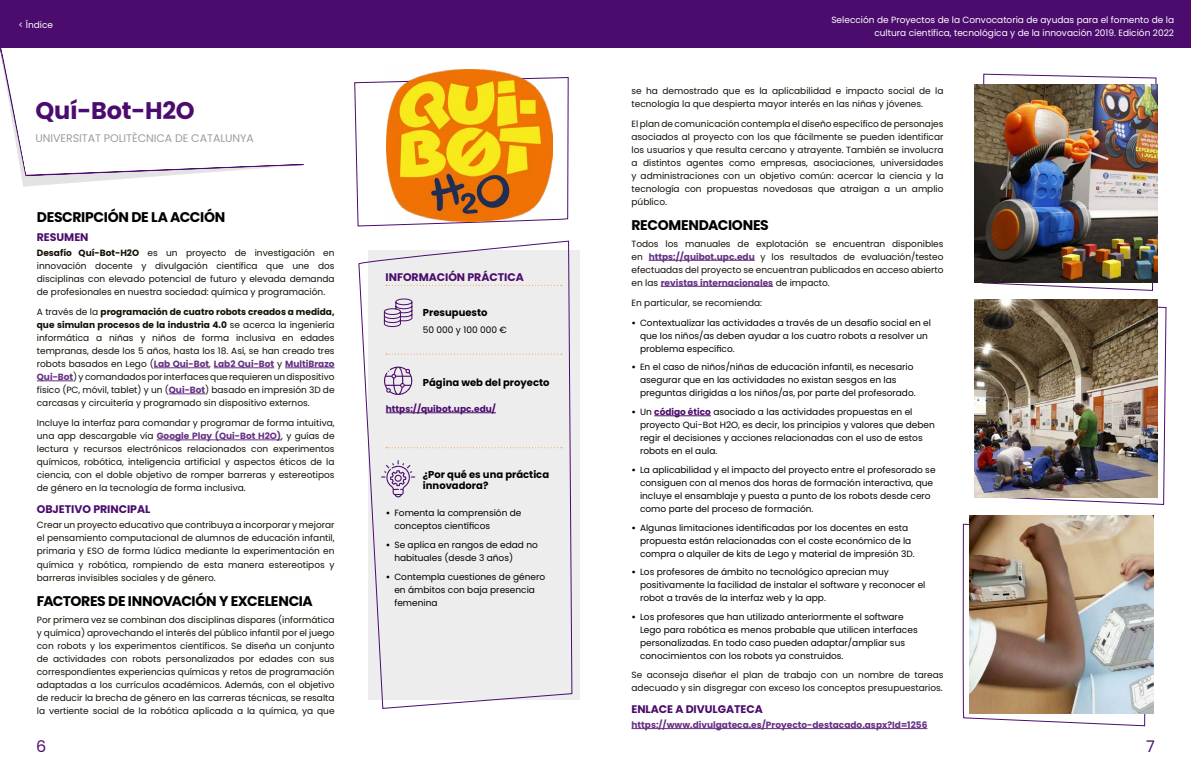
<style>
.page{position:relative;width:1191px;height:766px;background:#fff}
.page>*{position:absolute;margin:0;border:0;box-sizing:border-box;transform-origin:0 0}
.Titulo_practica{font:700 24px "Poppins";letter-spacing:-.01em;color:#4b0c6d}
.t1{font:16px "Poppins";color:#4b0c6d}
.Titulo_principal{font:700 14px "Poppins";letter-spacing:-.025em;color:#000}
.subtitulo_textos{font:700 11px "Poppins";letter-spacing:-.005em;color:#4b0c6d}
.Entidad_practica{font:11px "Poppins";letter-spacing:-.005em;color:#9d9d9c}
.texto_ficha{font:700 10px/11px "Poppins";color:#000}
.texto{font:9px/13px "Poppins";color:#140f06;text-align:justify}
.texto_ficha-2{font:9px/13px "Poppins";color:#000}
.t2{font:9px/13px "Poppins";color:#fff;text-align:right}
.texto-2{font:700 9px "Poppins";color:#663083}
.texto_ficha-3{font:700 9px "Poppins";color:#4b0c6d}
.s1{font-weight:700}
.s2{font-weight:700;color:#663083}
.s3{font-weight:700;color:#4b0c6d}
</style>
<div class="page">
<div style="left:0;top:0;width:1190px;height:48px;background:#4b0c6d"></div>
<div style="left:368px;top:250px;width:211px;height:449px;background:#ededed"></div>
<svg style="left:358px;top:226px;width:215px;height:483px"></svg>
<svg style="left:354px;top:77px;width:215px;height:149px"></svg>
<img style="left:387px;top:69px;width:165px;height:152px">
<hr style="left:154px;top:367px;width:55px;height:1px;background:#663083">
<hr style="left:214px;top:367px;width:60px;height:1px;background:#663083">
<hr style="left:285px;top:367px;width:49px;height:1px;background:#663083">
<hr style="left:37px;top:380px;width:36px;height:1px;background:#663083">
<hr style="left:169px;top:393px;width:36px;height:1px;background:#663083">
<hr style="left:157px;top:439px;width:124px;height:1px;background:#663083">
<hr style="left:649px;top:260px;width:105px;height:1px;background:#663083">
<hr style="left:660px;top:286px;width:113px;height:1px;background:#663083">
<hr style="left:654px;top:415px;width:57px;height:1px;background:#4b0c6d">
<hr style="left:631px;top:728px;width:296px;height:1px;background:#663083">
<hr style="left:386px;top:412px;width:110px;height:1px;background:#4b0c6d">
<svg style="left:383px;top:298px;width:30px;height:29px"></svg>
<svg style="left:384px;top:366px;width:29px;height:29px"></svg>
<svg style="left:381px;top:460px;width:34px;height:37px"></svg>
<svg style="left:386px;top:447px;width:176px;height:1px"></svg>
<svg style="left:386px;top:353px;width:176px;height:1px"></svg>
<svg style="left:386px;top:285px;width:176px;height:1px"></svg>
<svg style="left:0;top:48px;width:303px;height:139px"></svg>
<svg style="left:981px;top:303px;width:186px;height:202px"></svg>
<svg style="left:962px;top:524px;width:186px;height:202px"></svg>
<svg style="left:981px;top:74px;width:176px;height:217px"></svg>
<img style="left:974px;top:84px;width:184px;height:198px">
<img style="left:974px;top:299px;width:183px;height:198px">
<img style="left:970px;top:515px;width:183px;height:198px">
<p class="t2" style="left:18px;top:18px;width:36px">&lt; Índice</p>
<p class="Titulo_practica" style="left:36px;top:97px;width:161px">Quí-Bot-H2O</p>
<p class="Entidad_practica" style="left:36px;top:132px;width:220px">UNIVERSITAT POLITÈCNICA DE CATALUNYA</p>
<p class="Titulo_principal" style="left:37px;top:209px;width:190px">DESCRIPCIÓN DE LA ACCIÓN</p>
<p class="subtitulo_textos" style="left:37px;top:231px;width:53px">RESUMEN</p>
<p class="texto" style="left:37px;top:246px;width:299px"><span class="s1">Desafío Quí-Bot-H2O</span> es un proyecto de investigación en innovación docente y divulgación científica que une dos disciplinas con elevado potencial de futuro y elevada demanda de profesionales en nuestra sociedad: química y programación.</p>
<p class="texto" style="left:37px;top:305px;width:299px">A través de la <span class="s1">programación de cuatro robots creados a medida, que simulan procesos de la industria 4.0</span> se acerca la ingeniería informática a niñas y niños de forma inclusiva en edades tempranas, desde los 5 años, hasta los 18. Así, se han creado tres robots basados en Lego (<span class="s2">Lab Qui-Bot</span>, <span class="s2">Lab2 Qui-Bot</span> y <span class="s2">MultiBrazo Qui-Bot</span>) y comandados por interfaces que requieren un dispositivo físico (PC, móvil, tablet) y un (<span class="s2">Qui-Bot</span>) basado en impresión 3D de carcasas y circuitería y programado sin dispositivo externos.</p>
<p class="texto" style="left:37px;top:416px;width:299px">Incluye la interfaz para comandar y programar de forma intuitiva, una app descargable vía <span class="s2">Google Play (Qui-Bot H2O)</span>, y guías de lectura y recursos electrónicos relacionados con experimentos químicos, robótica, inteligencia artificial y aspectos éticos de la ciencia, con el doble objetivo de romper barreras y estereotipos de género en la tecnología de forma inclusiva.</p>
<p class="subtitulo_textos" style="left:37px;top:503px;width:115px">OBJETIVO PRINCIPAL</p>
<p class="texto" style="left:37px;top:518px;width:299px">Crear un proyecto educativo que contribuya a incorporar y mejorar el pensamiento computacional de alumnos de educación infantil, primaria y ESO de forma lúdica mediante la experimentación en química y robótica, rompiendo de esta manera estereotipos y barreras invisibles sociales y de género.</p>
<p class="Titulo_principal" style="left:37px;top:592px;width:278px">FACTORES DE INNOVACIÓN Y EXCELENCIA</p>
<p class="texto" style="left:37px;top:612px;width:299px">Por primera vez se combinan dos disciplinas dispares (informática y química) aprovechando el interés del público infantil por el juego con robots y los experimentos científicos. Se diseña un conjunto de actividades con robots personalizados por edades con sus correspondientes experiencias químicas y retos de programación adaptadas a los currículos académicos. Además, con el objetivo de reducir la brecha de género en las carreras técnicas, se resalta la vertiente social de la robótica aplicada a la química, ya que</p>
<p class="subtitulo_textos" style="left:386px;top:271px;width:140px">INFORMACIÓN PRÁCTICA</p>
<p class="texto_ficha" style="left:423px;top:307px;width:66px">Presupuesto</p>
<p class="texto_ficha-2" style="left:423px;top:323px;width:85px">50 000 y 100 000 €</p>
<p class="texto_ficha" style="left:423px;top:376px;width:128px">Página web del proyecto</p>
<p class="texto_ficha-3" style="left:386px;top:403px;width:112px">https://quibot.upc.edu/</p>
<p class="texto_ficha" style="left:423px;top:469px;width:128px">¿Por qué es una práctica innovadora?</p>
<p class="texto_ficha-2" style="left:394px;top:506px;width:129px;text-indent:-9px"><span class="s1">•</span> Fomenta la comprensión de conceptos científicos</p>
<p class="texto_ficha-2" style="left:394px;top:538px;width:145px;text-indent:-9px"><span class="s1">•</span> Se aplica en rangos de edad no habituales (desde 3 años)</p>
<p class="texto_ficha-2" style="left:394px;top:570px;width:152px;text-indent:-9px"><span class="s1">•</span> Contempla cuestiones de género en ámbitos con baja presencia femenina</p>
<p class="t2" style="left:831px;top:14px;width:344px">Selección de Proyectos de la Convocatoria de ayudas para el fomento de la cultura científica, tecnológica y de la innovación 2019. Edición 2022</p>
<p class="texto" style="left:631px;top:84px;width:313px">se ha demostrado que es la aplicabilidad e impacto social de la tecnología la que despierta mayor interés en las niñas y jóvenes.</p>
<p class="texto" style="left:631px;top:117px;width:313px">El plan de comunicación contempla el diseño específico de personajes asociados al proyecto con los que fácilmente se pueden identificar los usuarios y que resulta cercano y atrayente. También se involucra a distintos agentes como empresas, asociaciones, universidades y administraciones con un objetivo común: acercar la ciencia y la tecnología con propuestas novedosas que atraigan a un amplio público.</p>
<p class="Titulo_principal" style="left:631px;top:216px;width:139px">RECOMENDACIONES</p>
<p class="texto" style="left:631px;top:237px;width:313px">Todos los manuales de explotación se encuentran disponibles en <span class="s2">https://quibot.upc.edu</span> y los resultados de evaluación/testeo efectuadas del proyecto se encuentran publicados en acceso abierto en las <span class="s2">revistas internacionales</span> de impacto.</p>
<p class="texto" style="left:631px;top:296px;width:132px">En particular, se recomienda:</p>
<p class="texto_ficha-2" style="left:640px;top:316px;width:292px;text-indent:-9px"><span class="s1">•</span> Contextualizar las actividades a través de un desafío social en el que los niños/as deben ayudar a los cuatro robots a resolver un problema específico.</p>
<p class="texto_ficha-2" style="left:640px;top:360px;width:277px;text-indent:-9px"><span class="s1">•</span> En el caso de niños/niñas de educación infantil, es necesario asegurar que en las actividades no existan sesgos en las preguntas dirigidas a los niños/as, por parte del profesorado.</p>
<p class="texto_ficha-2" style="left:640px;top:405px;width:296px;text-indent:-9px"><span class="s1">•</span> Un <span class="s3">código ético</span> asociado a las actividades propuestas en el proyecto Qui-Bot H2O, es decir, los principios y valores que deben regir el decisiones y acciones relacionadas con el uso de estos robots en el aula.</p>
<p class="texto_ficha-2" style="left:640px;top:463px;width:297px;text-indent:-9px"><span class="s1">•</span> La aplicabilidad y el impacto del proyecto entre el profesorado se consiguen con al menos dos horas de formación interactiva, que incluye el ensamblaje y puesta a punto de los robots desde cero como parte del proceso de formación.</p>
<p class="texto_ficha-2" style="left:640px;top:520px;width:276px;text-indent:-9px"><span class="s1">•</span> Algunas limitaciones identificadas por los docentes en esta propuesta están relacionadas con el coste económico de la compra o alquiler de kits de Lego y material de impresión 3D.</p>
<p class="texto_ficha-2" style="left:640px;top:565px;width:287px;text-indent:-9px"><span class="s1">•</span> Los profesores de ámbito no tecnológico aprecian muy positivamente la facilidad de instalar el software y reconocer el robot a través de la interfaz web y la app.</p>
<p class="texto_ficha-2" style="left:640px;top:610px;width:279px;text-indent:-9px"><span class="s1">•</span> Los profesores que han utilizado anteriormente el software Lego para robótica es menos probable que utilicen interfaces personalizadas. En todo caso pueden adaptar/ampliar sus conocimientos con los robots ya construidos.</p>
<p class="texto" style="left:631px;top:668px;width:313px">Se aconseja diseñar el plan de trabajo con un nombre de tareas adecuado y sin disgregar con exceso los conceptos presupuestarios.</p>
<p class="subtitulo_textos" style="left:631px;top:702px;width:133px">ENLACE A DIVULGATECA</p>
<p class="texto-2" style="left:631px;top:719px;width:297px">https://www.divulgateca.es/Proyecto-destacado.aspx?Id=1256</p>
<h2 class="t1" style="left:36px;top:736px;width:12px">6</h2>
<h2 class="t1" style="left:1146px;top:736px;width:10px">7</h2>
</div>
